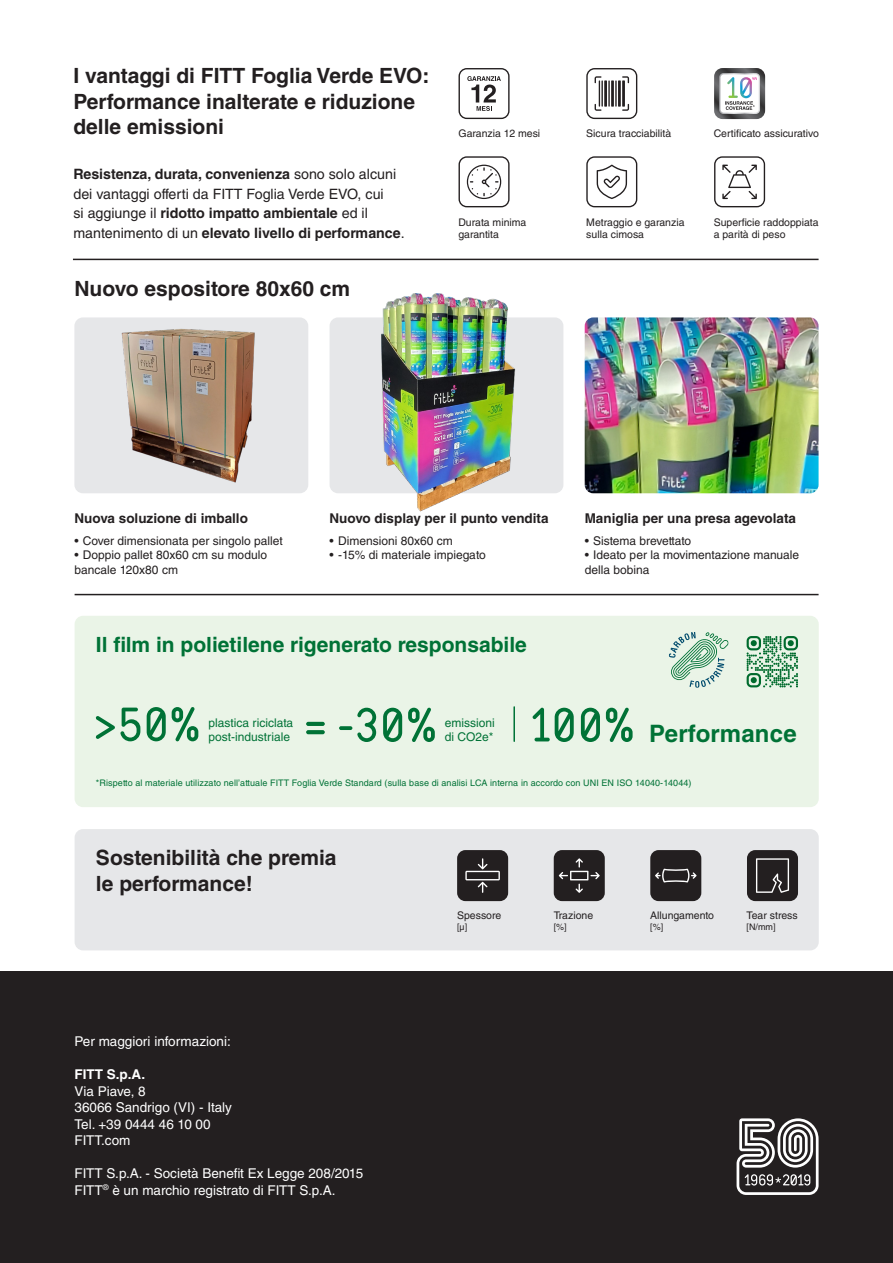
<style>
.page{position:relative;width:893px;height:1263px;background:#fff}
.page>*{position:absolute;margin:0;border:0;box-sizing:border-box;transform-origin:0 0}
.t1{font:700 24px "Helvetica LT Std";letter-spacing:.01em;color:#007236}
.t2{font:700 21px/25.5px "Helvetica LT Std";color:#231f20}
.t3{font:700 21px "Helvetica LT Std";color:#007236}
.t4{font:14.25px/19.5px "Helvetica LT Std";color:#231f20}
.t5{font:13.5px "Helvetica LT Std";color:#fff}
.t6{font:700 13.5px "Helvetica LT Std";color:#231f20}
.t7{font:700 13.5px "Helvetica LT Std";color:#fff}
.t8{font:12px/14.4px "Helvetica LT Std";color:#231f20}
.t9{font:12px/14.4px "Helvetica LT Std";color:#007236}
.t10{font:10.5px "Helvetica LT Std";color:#231f20}
.t11{font:9px "Helvetica LT Std";letter-spacing:.01em;color:#007236}
.t12{font:9px "Helvetica LT Std";color:#231f20}
.s1{font-weight:700}
</style>
<div class="page">
<div style="left:75px;top:829px;width:744px;height:121px;background:#e6e7e9;border-radius:9px"></div>
<div style="left:74px;top:317px;width:234px;height:176px;background:#e6e7e9;border-radius:9px"></div>
<div style="left:330px;top:317px;width:233px;height:176px;background:#e6e7e9;border-radius:9px"></div>
<img style="left:585px;top:317px;width:234px;height:176px">
<img style="left:121px;top:328px;width:134px;height:155px">
<img style="left:360px;top:293px;width:173px;height:219px">
<svg style="left:586px;top:156px;width:51px;height:51px"></svg>
<svg style="left:714px;top:68px;width:51px;height:51px"></svg>
<svg style="left:714px;top:156px;width:51px;height:51px"></svg>
<svg style="left:586px;top:68px;width:51px;height:51px"></svg>
<svg style="left:458px;top:68px;width:52px;height:51px"></svg>
<svg style="left:458px;top:156px;width:52px;height:51px"></svg>
<div style="left:0;top:972px;width:893px;height:291px;background:#231f20"></div>
<div style="left:457px;top:850px;width:51px;height:51px;background:#231f20;border-radius:8px"></div>
<svg style="left:465px;top:858px;width:35px;height:35px"></svg>
<div style="left:554px;top:850px;width:51px;height:51px;background:#231f20;border-radius:8px"></div>
<svg style="left:559px;top:858px;width:41px;height:35px"></svg>
<div style="left:650px;top:850px;width:51px;height:51px;background:#231f20;border-radius:8px"></div>
<svg style="left:655px;top:869px;width:42px;height:13px"></svg>
<div style="left:747px;top:850px;width:51px;height:51px;background:#231f20;border-radius:8px"></div>
<svg style="left:756px;top:858px;width:33px;height:35px"></svg>
<div style="left:75px;top:616px;width:744px;height:191px;background:#eaf4e7;border-radius:9px"></div>
<svg style="left:747px;top:636px;width:51px;height:51px"></svg>
<svg style="left:669px;top:632px;width:60px;height:56px"></svg>
<svg style="left:96px;top:707px;width:102px;height:34px"></svg>
<hr style="left:306px;top:722px;width:19px;height:4px;background:#007236;border-radius:2px">
<svg style="left:306px;top:730px;width:19px;height:4px"></svg>
<svg style="left:339px;top:708px;width:96px;height:34px"></svg>
<svg style="left:533px;top:708px;width:100px;height:34px"></svg>
<hr style="left:513px;top:707px;width:2px;height:34px;background:#007236">
<svg style="left:737px;top:1118px;width:82px;height:77px"></svg>
<hr style="left:73px;top:259px;width:746px;height:1px;background:#231f20">
<hr style="left:75px;top:594px;width:744px;height:1px;background:#231f20">
<p class="t2" style="left:73px;top:63px;width:358px">I vantaggi di FITT Foglia Verde EVO:</p>
<p class="t2" style="left:73px;top:88px;width:343px">Performance inalterate e riduzione delle emissioni</p>
<p class="t4" style="left:73px;top:164px;width:333px"><span class="s1">Resistenza, durata, convenienza</span> sono solo alcuni dei vantaggi offerti da FITT Foglia Verde EVO, cui<br>si aggiunge il <span class="s1">ridotto impatto ambientale</span> ed il mantenimento di un <span class="s1">elevato livello di performance</span>.</p>
<p class="t2" style="left:74px;top:276px;width:277px">Nuovo espositore 80x60 cm</p>
<p class="t10" style="left:458px;top:127px;width:83px">Garanzia 12 mesi</p>
<p class="t10" style="left:458px;top:216px;width:69px">Durata minima</p>
<p class="t10" style="left:458px;top:228px;width:42px">garantita</p>
<p class="t10" style="left:586px;top:127px;width:86px">Sicura tracciabilità</p>
<p class="t10" style="left:714px;top:127px;width:107px">Certificato assicurativo</p>
<p class="t10" style="left:586px;top:216px;width:100px">Metraggio e garanzia</p>
<p class="t10" style="left:586px;top:228px;width:59px">sulla cimosa</p>
<p class="t10" style="left:714px;top:216px;width:106px">Superficie raddoppiata</p>
<p class="t10" style="left:714px;top:228px;width:73px">a parità di peso</p>
<p class="t6" style="left:74px;top:510px;width:175px">Nuova soluzione di imballo</p>
<p class="t8" style="left:74px;top:534px;width:210px">• Cover dimensionata per singolo pallet</p>
<p class="t8" style="left:74px;top:548px;width:194px">• Doppio pallet 80x60 cm su modulo bancale 120x80 cm</p>
<p class="t6" style="left:330px;top:510px;width:221px">Nuovo display per il punto vendita</p>
<p class="t8" style="left:330px;top:534px;width:125px">• Dimensioni 80x60 cm</p>
<p class="t8" style="left:330px;top:548px;width:158px">• -15% di materiale impiegato</p>
<p class="t3" style="left:96px;top:631px;width:433px">Il film in polietilene rigenerato responsabile</p>
<p class="t6" style="left:585px;top:510px;width:213px">Maniglia per una presa agevolata</p>
<p class="t8" style="left:585px;top:534px;width:108px">• Sistema brevettato</p>
<p class="t8" style="left:585px;top:548px;width:216px">• Ideato per la movimentazione manuale della bobina</p>
<p class="t9" style="left:209px;top:715px;width:86px">plastica riciclata post-industriale</p>
<p class="t1" style="left:649px;top:719px;width:149px">Performance</p>
<p class="t11" style="left:96px;top:777px;width:597px">*Rispetto al materiale utilizzato nell’attuale FITT Foglia Verde Standard (sulla base di analisi LCA interna in accordo con UNI EN ISO 14040-14044)</p>
<p class="t9" style="left:445px;top:715px;width:52px">emissioni</p>
<p class="t9" style="left:445px;top:730px;width:50px">di CO2e*</p>
<p class="t2" style="left:96px;top:845px;width:242px">Sostenibilità che premia</p>
<p class="t2" style="left:96px;top:870px;width:158px">le performance!</p>
<p class="t5" style="left:75px;top:1034px;width:158px">Per maggiori informazioni:</p>
<p class="t7" style="left:75px;top:1066px;width:72px">FITT S.p.A.</p>
<p class="t5" style="left:75px;top:1083px;width:73px">Via Piave, 8</p>
<p class="t5" style="left:75px;top:1100px;width:159px">36066 Sandrigo (VI) - Italy</p>
<p class="t5" style="left:75px;top:1116px;width:138px">Tel. +39 0444 46 10 00</p>
<p class="t5" style="left:75px;top:1133px;width:57px">FITT.com</p>
<p class="t5" style="left:75px;top:1166px;width:290px">FITT S.p.A. - Società Benefit Ex Legge 208/2015</p>
<p class="t5" style="left:75px;top:1182px;width:262px">FITT<sup>®</sup> è un marchio registrato di FITT S.p.A.</p>
<p class="t10" style="left:457px;top:909px;width:46px">Spessore</p>
<p class="t12" style="left:457px;top:922px;width:12px">[µ]</p>
<p class="t10" style="left:554px;top:909px;width:41px">Trazione</p>
<p class="t12" style="left:554px;top:922px;width:15px">[%]</p>
<p class="t10" style="left:650px;top:909px;width:65px">Allungamento</p>
<p class="t12" style="left:650px;top:922px;width:15px">[%]</p>
<p class="t10" style="left:747px;top:909px;width:53px">Tear stress</p>
<p class="t12" style="left:747px;top:922px;width:30px">[N/mm]</p>
</div>
